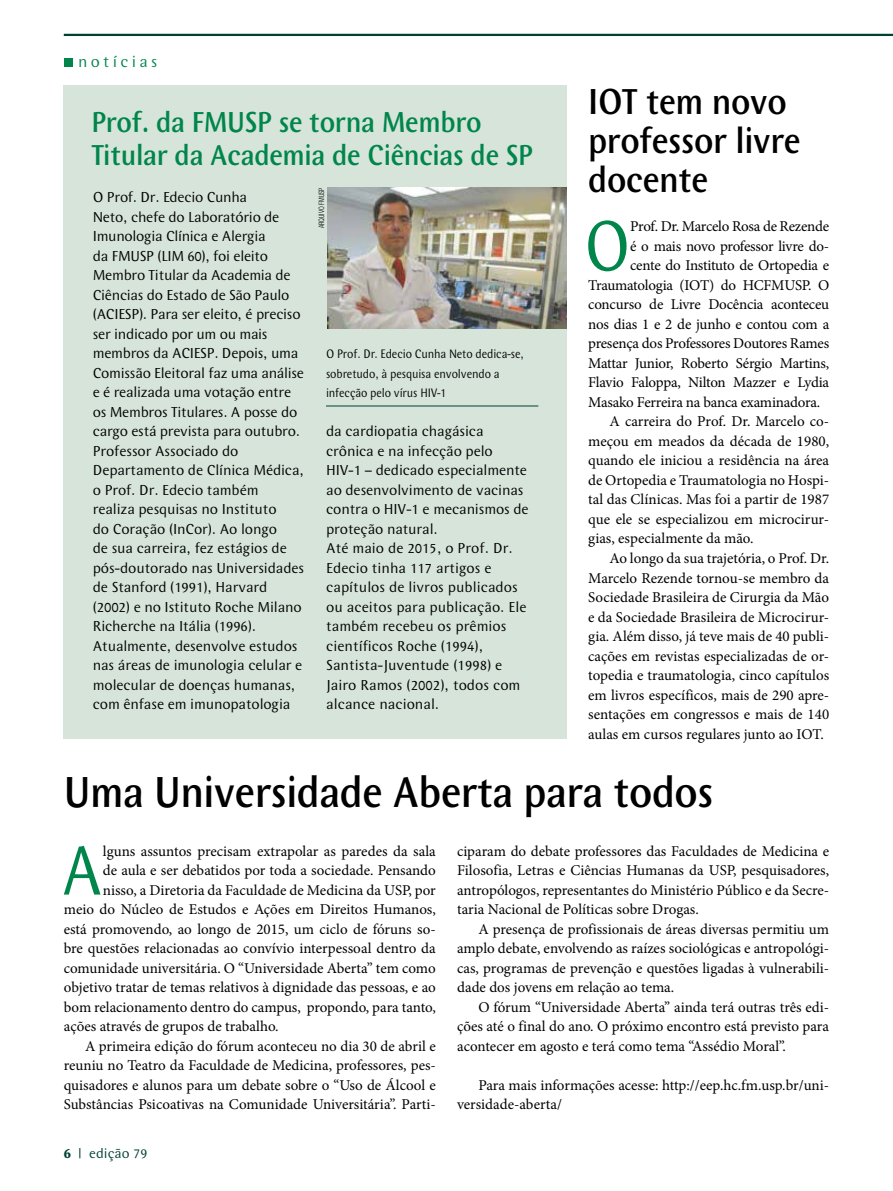
<style>
.page{position:relative;width:893px;height:1191px;background:#fff}
.page>*{position:absolute;margin:0;border:0;box-sizing:border-box;transform-origin:0 0}
.t1{font:73.5px "Wunderlich Normal";color:#00854b;scale:.9 1}
.t2{font:500 45px "Wunderlich";letter-spacing:-.01em;color:#000;scale:.9 1}
.t3{font:500 37.5px/39px "Wunderlich";letter-spacing:-.01em;color:#000;scale:.9 1}
.t4{font:500 30px/33px "Wunderlich";letter-spacing:-.01em;color:#00854b;scale:.9 1}
.t5{font:16.5px "Wunderlich Normal";letter-spacing:.2em;color:#00854b}
.t6{font:15px/19.5px "Minion Pro";color:#000;text-align:justify}
.t7{font:15px/19.5px "Wunderlich Normal";letter-spacing:-.01em;color:#000}
.t8{font:15px "Minion Pro";letter-spacing:-.02em;color:#000}
.t9{font:14.25px "Wunderlich";color:#004136}
.t10{font:12.75px/19.5px "Wunderlich";letter-spacing:-.01em;color:#000;scale:.9 1}
.t11{font:300 condensed 7.5px "Helvetica Neue";color:#000;scale:.9 1}
.s1{font-weight:700}
</style>
<div class="page">
<div style="left:64px;top:58px;width:9px;height:9px;background:#00854b"></div>
<hr style="left:64px;top:34px;width:829px;height:2px;background:#004136">
<div style="left:64px;top:85px;width:503px;height:653px;background:#d6e4d9"></div>
<img style="left:327px;top:187px;width:240px;height:142px">
<hr style="left:326px;top:406px;width:212px;height:1px;background:#004136">
<p class="t5" style="left:78px;top:53px;width:81px">notícias</p>
<h3 class="t4" style="left:91px;top:106px;width:492px">Prof. da FMUSP se torna Membro<br>Titular da Academia de Ciências de SP</h3>
<p class="t7" style="left:93px;top:187px;width:213px">O Prof. Dr. Edecio Cunha<br>Neto, chefe do Laboratório de<br>Imunologia Clínica e Alergia<br>da FMUSP (LIM 60), foi eleito<br>Membro Titular da Academia de<br>Ciências do Estado de São Paulo (ACIESP). Para ser eleito, é preciso ser indicado por um ou mais membros da ACIESP. Depois, uma<br>Comissão Eleitoral faz uma análise e é realizada uma votação entre os Membros Titulares. A posse do cargo está prevista para outubro.<br>Professor Associado do<br>Departamento de Clínica Médica, o Prof. Dr. Edecio também realiza pesquisas no Instituto<br>do Coração (InCor). Ao longo<br>de sua carreira, fez estágios de pós-doutorado nas Universidades de Stanford (1991), Harvard (2002) e no Istituto Roche Milano<br>Richerche na Itália (1996).<br>Atualmente, desenvolve estudos nas áreas de imunologia celular e molecular de doenças humanas, com ênfase em imunopatologia</p>
<p class="t11" style="left:317px;top:228px;width:47px;rotate:-90deg">ARQUIVO FMUSP</p>
<p class="t10" style="left:326px;top:344px;width:221px">O Prof. Dr. Edecio Cunha Neto dedica-se, sobretudo, à pesquisa envolvendo a infecção pelo vírus HIV-1</p>
<p class="t7" style="left:326px;top:421px;width:204px">da cardiopatia chagásica crônica e na infecção pelo<br>HIV-1 – dedicado especialmente ao desenvolvimento de vacinas contra o HIV-1 e mecanismos de proteção natural.<br>Até maio de 2015, o Prof. Dr.<br>Edecio tinha 117 artigos e capítulos de livros publicados ou aceitos para publicação. Ele também recebeu os prêmios científicos Roche (1994),<br>Santista-Juventude (1998) e<br>Jairo Ramos (2002), todos com alcance nacional.</p>
<h3 class="t3" style="left:588px;top:82px;width:238px">IOT tem novo professor livre docente</h3>
<h1 class="t1" style="left:583px;top:205px;width:55px">O</h1>
<p class="t6" style="left:630px;top:217px;width:201px">Prof. Dr. Marcelo Rosa de Rezende</p>
<p class="t8" style="left:630px;top:236px;width:200px">é o mais novo professor livre do-</p>
<p class="t8" style="left:630px;top:255px;width:201px">cente do Instituto de Ortopedia e</p>
<p class="t6" style="left:588px;top:275px;width:242px">Traumatologia (IOT) do HCFMUSP. O</p>
<p class="t6" style="left:588px;top:295px;width:242px">concurso de Livre Docência aconteceu</p>
<p class="t8" style="left:588px;top:314px;width:242px">nos dias 1 e 2 de junho e contou com a</p>
<p class="t8" style="left:588px;top:333px;width:242px">presença dos Professores Doutores Rames</p>
<p class="t6" style="left:588px;top:353px;width:242px">Mattar Junior, Roberto Sérgio Martins,</p>
<p class="t6" style="left:588px;top:373px;width:242px">Flavio Faloppa, Nilton Mazzer e Lydia</p>
<p class="t6" style="left:588px;top:392px;width:233px">Masako Ferreira na banca examinadora.</p>
<p class="t6" style="left:609px;top:412px;width:221px">A carreira do Prof. Dr. Marcelo co-</p>
<p class="t6" style="left:588px;top:431px;width:242px">meçou em meados da década de 1980,</p>
<p class="t6" style="left:588px;top:451px;width:242px">quando ele iniciou a residência na área</p>
<p class="t6" style="left:588px;top:470px;width:242px">de Ortopedia e Traumatologia no Hospi-</p>
<p class="t6" style="left:588px;top:490px;width:242px">tal das Clínicas. Mas foi a partir de 1987</p>
<p class="t6" style="left:588px;top:509px;width:242px">que ele se especializou em microcirur-</p>
<p class="t6" style="left:588px;top:529px;width:167px">gias, especialmente da mão.</p>
<p class="t6" style="left:609px;top:548px;width:221px">Ao longo da sua trajetória, o Prof. Dr.</p>
<p class="t6" style="left:588px;top:568px;width:242px">Marcelo Rezende tornou-se membro da</p>
<p class="t6" style="left:588px;top:587px;width:242px">Sociedade Brasileira de Cirurgia da Mão</p>
<p class="t6" style="left:588px;top:607px;width:242px">e da Sociedade Brasileira de Microcirur-</p>
<p class="t6" style="left:588px;top:626px;width:242px">gia. Além disso, já teve mais de 40 publi-</p>
<p class="t6" style="left:588px;top:646px;width:242px">cações em revistas especializadas de or-</p>
<p class="t6" style="left:588px;top:665px;width:242px">topedia e traumatologia, cinco capítulos</p>
<p class="t6" style="left:588px;top:685px;width:242px">em livros específicos, mais de 290 apre-</p>
<p class="t6" style="left:588px;top:704px;width:242px">sentações em congressos e mais de 140</p>
<p class="t6" style="left:588px;top:724px;width:237px">aulas em cursos regulares junto ao IOT.</p>
<h2 class="t2" style="left:64px;top:766px;width:723px">Uma Universidade Aberta para todos</h2>
<h1 class="t1" style="left:61px;top:829px;width:48px">A</h1>
<p class="t6" style="left:103px;top:841px;width:334px">lguns assuntos precisam extrapolar as paredes da sala</p>
<p class="t6" style="left:457px;top:841px;width:374px">ciparam do debate professores das Faculdades de Medicina e Filosofia, Letras e Ciências Humanas da USP, pesquisadores, antropólogos, representantes do Ministério Público e da Secre&shy;taria Nacional de Políticas sobre Drogas.</p>
<p class="t6" style="left:457px;top:919px;width:374px;text-indent:21px">A presença de profissionais de áreas diversas permitiu um amplo debate, envolvendo as raízes sociológicas e antropológi&shy;cas, programas de prevenção e questões ligadas à vulnerabili&shy;dade dos jovens em relação ao tema.</p>
<p class="t6" style="left:457px;top:997px;width:374px;text-indent:21px">O fórum “Universidade Aberta” ainda terá outras três edi&shy;ções até o final do ano. O próximo encontro está previsto para acontecer em agosto e terá como tema “Assédio Moral”.</p>
<p class="t6" style="left:457px;top:1075px;width:374px;text-indent:21px">Para mais informações acesse: http://eep.hc.fm.usp.br/uni&shy;versidade-aberta/</p>
<p class="t6" style="left:103px;top:860px;width:334px">de aula e ser debatidos por toda a sociedade. Pensando</p>
<p class="t6" style="left:103px;top:880px;width:334px">nisso, a Diretoria da Faculdade de Medicina da USP, por</p>
<p class="t6" style="left:64px;top:899px;width:374px">meio do Núcleo de Estudos e Ações em Direitos Humanos,</p>
<p class="t6" style="left:64px;top:919px;width:374px">está promovendo, ao longo de 2015, um ciclo de fóruns so-</p>
<p class="t6" style="left:64px;top:938px;width:374px">bre questões relacionadas ao convívio interpessoal dentro da</p>
<p class="t6" style="left:64px;top:958px;width:374px">comunidade universitária. O “Universidade Aberta” tem como</p>
<p class="t6" style="left:64px;top:977px;width:374px">objetivo tratar de temas relativos à dignidade das pessoas, e ao</p>
<p class="t6" style="left:64px;top:997px;width:374px">bom relacionamento dentro do campus, propondo, para tanto,</p>
<p class="t6" style="left:64px;top:1016px;width:216px">ações através de grupos de trabalho.</p>
<p class="t6" style="left:85px;top:1036px;width:352px">A primeira edição do fórum aconteceu no dia 30 de abril e</p>
<p class="t6" style="left:64px;top:1055px;width:374px">reuniu no Teatro da Faculdade de Medicina, professores, pes-</p>
<p class="t6" style="left:64px;top:1075px;width:373px">quisadores e alunos para um debate sobre o “Uso de Álcool e</p>
<p class="t6" style="left:64px;top:1094px;width:374px">Substâncias Psicoativas na Comunidade Universitária”. Parti-</p>
<p class="t9" style="left:64px;top:1145px;width:85px"><span class="s1">6</span> | edição 79</p>
</div>
